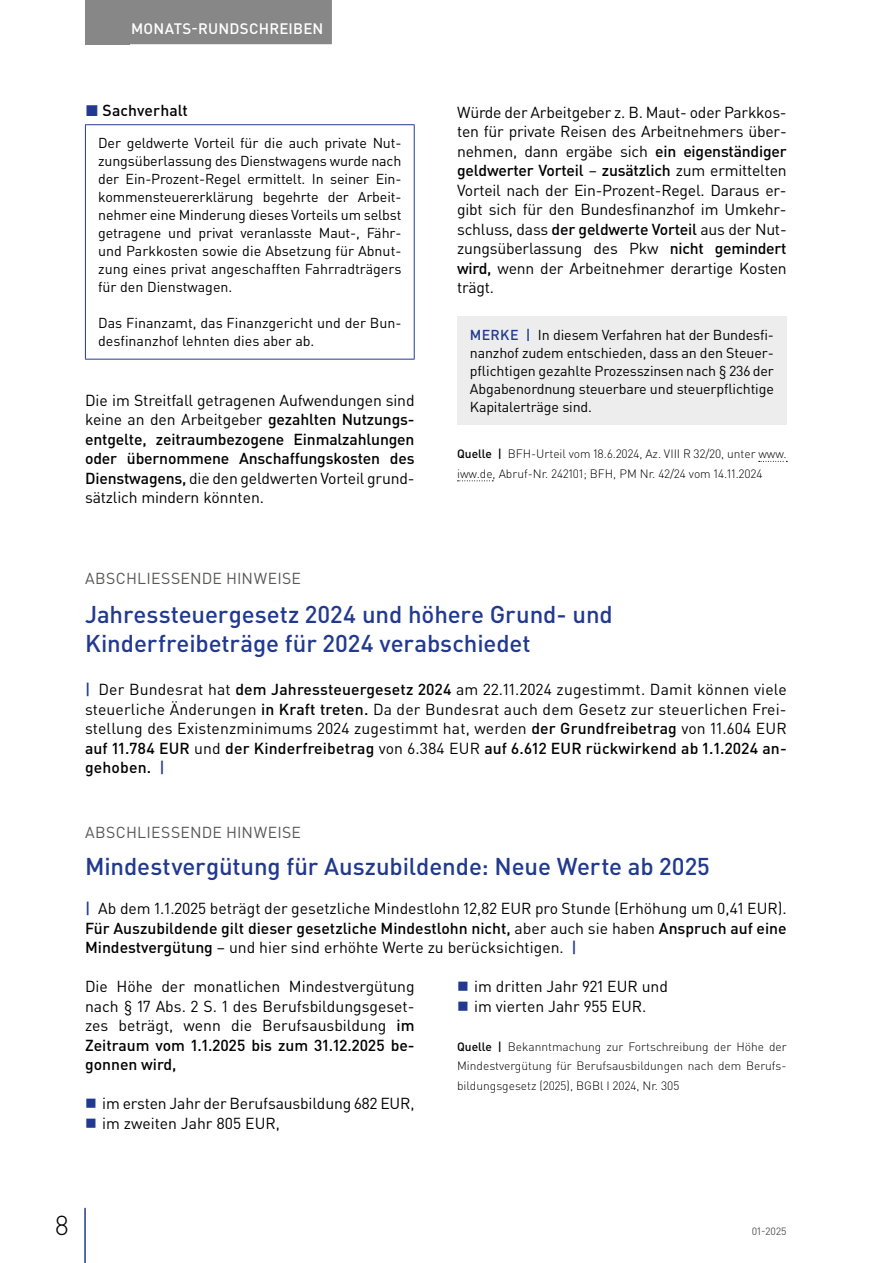
<style>
.page{position:relative;width:893px;height:1263px;background:#fff}
.page>*{position:absolute;margin:0;border:0;box-sizing:border-box;transform-origin:0 0}
.t1{font:300 27px "DIN Pro";color:#000}
.t2{font:500 24px/28.5px "DIN Pro";letter-spacing:-.005em;color:#213a8f}
.t3{font:15.75px/19.5px "DIN Pro";color:#000;text-align:justify}
.t4{font:15.75px "DIN Pro";letter-spacing:.015em;color:#575756}
.t5{font:500 15.75px "DIN Pro";letter-spacing:.005em;color:#000}
.t6{font:500 15px "DIN Pro";letter-spacing:.015em;color:#fff}
.t7{font:14.25px/18px "DIN Pro";letter-spacing:-.01em;color:#000}
.t8{font:300 12px/19.5px "DIN Pro";color:#000}
.t9{font:10.5px "DIN Pro";color:#575756}
.s1{color:#213a8f}
.s2{font-weight:500}
.s3{font-weight:500;color:#213a8f}
</style>
<div class="page">
<div style="left:85px;top:0;width:45px;height:44px;background:#878787"></div>
<hr style="left:84px;top:1208px;width:2px;height:55px;background:#213a8f">
<div style="left:122px;top:0;width:210px;height:44px;background:#878787"></div>
<hr style="left:85px;top:124px;width:330px;height:1px;background:#213a8f">
<hr style="left:85px;top:125px;width:1px;height:234px;background:#213a8f">
<hr style="left:414px;top:125px;width:1px;height:234px;background:#213a8f">
<hr style="left:85px;top:359px;width:330px;height:1px;background:#213a8f">
<svg style="left:759px;top:461px;width:28px;height:1px"></svg>
<svg style="left:457px;top:480px;width:36px;height:1px"></svg>
<div style="left:457px;top:317px;width:330px;height:108px;background:#ededed"></div>
<p class="t6" style="left:131px;top:18px;width:194px">MONATS-RUNDSCHREIBEN</p>
<p class="t5" style="left:85px;top:100px;width:104px"><span class="s1">◼</span> Sachverhalt</p>
<p class="t7" style="left:98px;top:134px;width:305px">Der geldwerte Vorteil für die auch private Nut&shy;zungsüberlassung des Dienstwagens wurde nach der Ein-Prozent-Regel ermittelt. In seiner Ein&shy;kommensteuererklärung begehrte der Arbeit&shy;nehmer eine Minderung dieses Vorteils um selbst getragene und privat veranlasste Maut-, Fähr&shy;und Parkkosten sowie die Absetzung für Abnut&shy;zung eines privat angeschafften Fahrradträgers für den Dienstwagen.</p>
<p class="t7" style="left:98px;top:314px;width:305px">Das Finanzamt, das Finanzgericht und der Bun&shy;desfinanzhof lehnten dies aber ab.</p>
<p class="t3" style="left:85px;top:389px;width:331px">Die im Streitfall getragenen Aufwendungen sind keine an den Arbeitgeber <span class="s2">gezahlten Nutzungs&shy;entgelte, zeitraumbezogene Einmalzahlungen oder übernommene Anschaffungskosten des Dienstwagens,</span> die den geldwerten Vorteil grund&shy;sätzlich mindern könnten.</p>
<p class="t3" style="left:457px;top:102px;width:331px">Würde der Arbeitgeber z. B. Maut- oder Parkkos&shy;ten für private Reisen des Arbeitnehmers über&shy;nehmen, dann ergäbe sich <span class="s2">ein eigenständiger geldwerter Vorteil</span> – <span class="s2">zusätzlich</span> zum ermittelten Vorteil nach der Ein-Prozent-Regel. Daraus er&shy;gibt sich für den Bundesfinanzhof im Umkehr&shy;schluss, dass <span class="s2">der geldwerte Vorteil</span> aus der Nut&shy;zungsüberlassung des Pkw <span class="s2">nicht gemindert wird,</span> wenn der Arbeitnehmer derartige Kosten trägt.</p>
<p class="t7" style="left:470px;top:326px;width:306px;text-align:justify"><span class="s3">MERKE |</span> In diesem Verfahren hat der Bundesfi&shy;nanzhof zudem entschieden, dass an den Steuer&shy;pflichtigen gezahlte Prozesszinsen nach § 236 der Abgabenordnung steuerbare und steuerpflichtige Kapitalerträge sind.</p>
<p class="t8" style="left:457px;top:444px;width:331px"><span class="s2">Quelle |</span> BFH-Urteil vom 18.6.2024, Az. VIII R 32/20, unter www. iww.de, Abruf-Nr. 242101; BFH, PM Nr. 42/24 vom 14.11.2024</p>
<p class="t4" style="left:85px;top:568px;width:217px">ABSCHLIESSENDE HINWEISE</p>
<h2 class="t2" style="left:85px;top:599px;width:529px">Jahressteuergesetz 2024 und höhere Grund- und<br>Kinderfreibeträge für 2024 verabschiedet</h2>
<p class="t3" style="left:85px;top:679px;width:703px"><span class="s3">|</span> Der Bundesrat hat <span class="s2">dem Jahressteuergesetz 2024</span> am 22.11.2024 zugestimmt. Damit können viele steuerliche Änderungen <span class="s2">in Kraft treten.</span> Da der Bundesrat auch dem Gesetz zur steuerlichen Frei&shy;stellung des Existenzminimums 2024 zugestimmt hat, werden <span class="s2">der Grundfreibetrag</span> von 11.604 EUR <span class="s2">auf 11.784 EUR</span> und <span class="s2">der Kinderfreibetrag</span> von 6.384 EUR <span class="s2">auf 6.612 EUR rückwirkend ab 1.1.2024 an&shy;gehoben.</span> <span class="s3">|</span></p>
<p class="t4" style="left:85px;top:821px;width:217px">ABSCHLIESSENDE HINWEISE</p>
<h2 class="t2" style="left:85px;top:851px;width:626px">Mindestvergütung für Auszubildende: Neue Werte ab 2025</h2>
<p class="t3" style="left:85px;top:898px;width:703px"><span class="s3">|</span> Ab dem 1.1.2025 beträgt der gesetzliche Mindestlohn 12,82 EUR pro Stunde (Erhöhung um 0,41 EUR).<br><span class="s2">Für Auszubildende gilt dieser gesetzliche Mindestlohn nicht,</span> aber auch sie haben <span class="s2">Anspruch auf eine Mindestvergütung</span> – und hier sind erhöhte Werte zu berücksichtigen. <span class="s3">|</span></p>
<p class="t3" style="left:85px;top:976px;width:331px">Die Höhe der monatlichen Mindestvergütung nach § 17 Abs. 2 S. 1 des Berufsbildungsgeset&shy;zes beträgt, wenn die Berufsausbildung <span class="s2">im Zeitraum vom 1.1.2025 bis zum 31.12.2025 be&shy;gonnen wird,</span></p>
<p class="t3" style="left:102px;top:1093px;width:314px">im ersten Jahr der Berufsausbildung 682 EUR, im zweiten Jahr 805 EUR,</p>
<p class="t3" style="left:474px;top:976px;width:195px">im dritten Jahr 921 EUR und im vierten Jahr 955 EUR.</p>
<p class="t8" style="left:457px;top:1036px;width:331px;text-align:justify"><span class="s2">Quelle |</span> Bekanntmachung zur Fortschreibung der Höhe der Mindestvergütung für Berufsausbildungen nach dem Berufs&shy;bildungsgesetz (2025), BGBl I 2024, Nr. 305</p>
<h1 class="t1" style="left:55px;top:1207px;width:16px">8</h1>
<p class="t9" style="left:752px;top:1224px;width:37px">01-2025</p>
</div>
